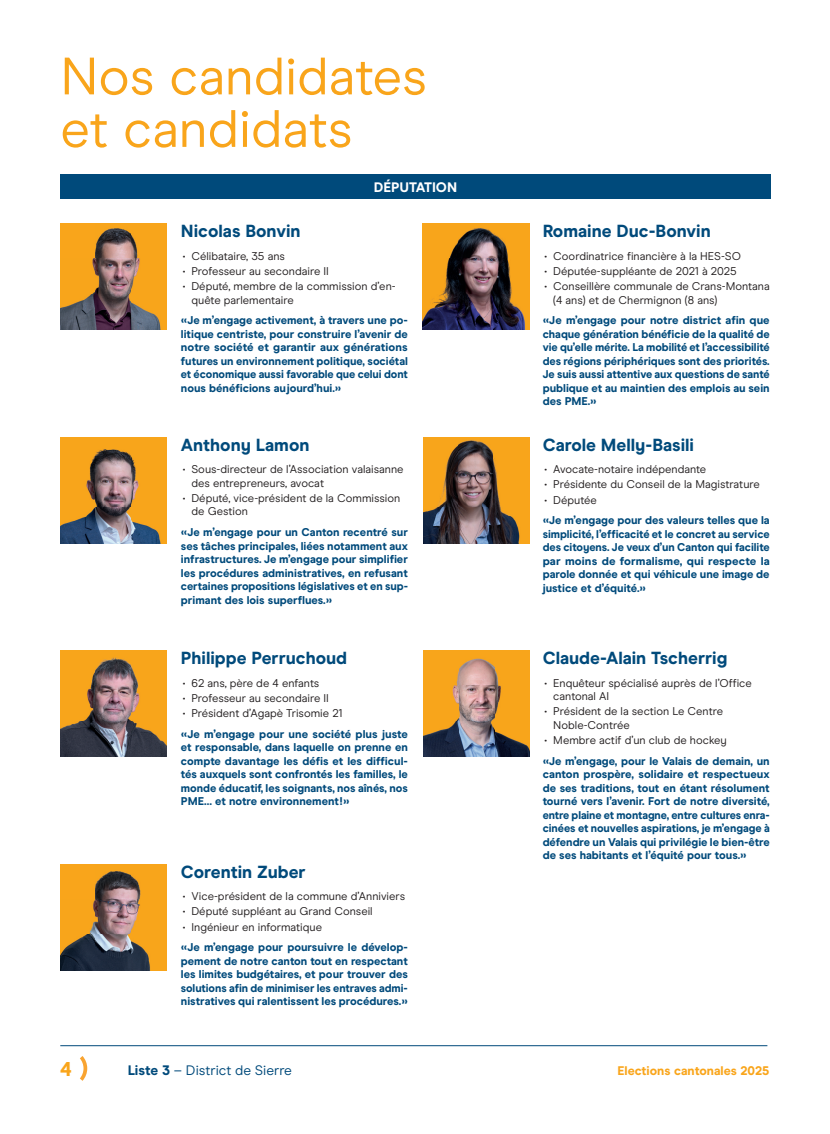
<style>
.page{position:relative;width:830px;height:1134px;background:#fff}
.page>*{position:absolute;margin:0;border:0;box-sizing:border-box;transform-origin:0 0}
.t1{font:52.5px/52.5px "Modern Era";color:#f9a51b}
.t2{font:800 20px "Modern Era";color:#f9a51b}
.t3{font:800 17.5px "Modern Era";color:#004a7b}
.t4{font:13.75px "Modern Era";color:#004a7b}
.t5{font:800 13.75px "Modern Era";color:#fff}
.t6{font:800 12.5px "Modern Era";color:#f9a51b}
.t7{font:800 11.25px/13.5px "Modern Era";color:#004a7b;text-align:justify}
.t8{font:11.25px/13.5px "Modern Era";color:#231f20}
.s1{font-weight:800}
</style>
<div class="page">
<svg style="left:80px;top:1056px;width:7px;height:25px"></svg>
<hr style="left:60px;top:1045px;width:707px;height:1px;background:#004a7b">
<img style="left:60px;top:224px;width:107px;height:106px">
<img style="left:422px;top:224px;width:107px;height:106px">
<img style="left:60px;top:437px;width:107px;height:106px">
<img style="left:423px;top:437px;width:106px;height:106px">
<img style="left:60px;top:651px;width:107px;height:106px">
<img style="left:423px;top:651px;width:106px;height:106px">
<img style="left:60px;top:864px;width:107px;height:106px">
<div style="left:60px;top:174px;width:710px;height:25px;background:#004a7b"></div>
<h1 class="t1" style="left:60px;top:50px;width:368px">Nos candidates et candidats</h1>
<p class="t5" style="left:373px;top:179px;width:85px">DÉPUTATION</p>
<h3 class="t3" style="left:181px;top:221px;width:121px">Nicolas Bonvin</h3>
<p class="t8" style="left:182px;top:249px;width:104px">• Célibataire, 35 ans</p>
<p class="t8" style="left:182px;top:264px;width:148px">• Professeur au secondaire II</p>
<p class="t8" style="left:191px;top:280px;width:205px;text-indent:-9px">• Député, membre de la commission d’en&shy;quête parlementaire</p>
<p class="t7" style="left:181px;top:314px;width:228px">«Je m’engage activement, à travers une po&shy;litique centriste, pour construire l’avenir de notre société et garantir aux générations futures un environnement politique, sociétal et économique aussi favorable que celui dont nous bénéficions aujourd’hui.»</p>
<h3 class="t3" style="left:181px;top:434px;width:130px">Anthony Lamon</h3>
<p class="t8" style="left:191px;top:463px;width:213px;text-indent:-9px">• Sous-directeur de l’Association valaisanne des entrepreneurs, avocat</p>
<p class="t8" style="left:191px;top:491px;width:210px;text-indent:-9px">• Député, vice-président de la Commission de Gestion</p>
<p class="t7" style="left:181px;top:525px;width:228px">«Je m’engage pour un Canton recentré sur ses tâches principales, liées notamment aux infrastructures. Je m’engage pour simplifier les procédures administratives, en refusant certaines propositions législatives et en sup&shy;primant des lois superflues.»</p>
<h3 class="t3" style="left:181px;top:648px;width:168px">Philippe Perruchoud</h3>
<p class="t8" style="left:182px;top:676px;width:138px">• 62 ans, père de 4 enfants</p>
<p class="t8" style="left:182px;top:691px;width:148px">• Professeur au secondaire II</p>
<p class="t8" style="left:182px;top:707px;width:161px">• Président d’Agapè Trisomie 21</p>
<p class="t7" style="left:181px;top:727px;width:228px">«Je m’engage pour une société plus juste et responsable, dans laquelle on prenne en compte davantage les défis et les difficul&shy;tés auxquels sont confrontés les familles, le monde éducatif, les soignants, nos aînés, nos PME… et notre environnement!»</p>
<h3 class="t3" style="left:181px;top:861px;width:126px">Corentin Zuber</h3>
<p class="t8" style="left:182px;top:889px;width:224px">• Vice-président de la commune d’Anniviers</p>
<p class="t8" style="left:182px;top:905px;width:191px">• Député suppléant au Grand Conseil</p>
<p class="t8" style="left:182px;top:920px;width:141px">• Ingénieur en informatique</p>
<p class="t7" style="left:181px;top:941px;width:228px">«Je m’engage pour poursuivre le dévelop&shy;pement de notre canton tout en respectant les limites budgétaires, et pour trouver des solutions afin de minimiser les entraves admi&shy;nistratives qui ralentissent les procédures.»</p>
<h3 class="t3" style="left:542px;top:221px;width:169px">Romaine Duc-Bonvin</h3>
<p class="t8" style="left:544px;top:249px;width:198px">• Coordinatrice financière à la HES-SO</p>
<p class="t8" style="left:544px;top:264px;width:194px">• Députée-suppléante de 2021 à 2025</p>
<p class="t8" style="left:553px;top:280px;width:218px;text-indent:-9px">• Conseillère communale de Crans-Montana (4 ans) et de Chermignon (8 ans)</p>
<p class="t7" style="left:542px;top:314px;width:228px">«Je m’engage pour notre district afin que chaque génération bénéficie de la qualité de vie qu’elle mérite. La mobilité et l’accessibilité des régions périphériques sont des priorités.<br>Je suis aussi attentive aux questions de santé publique et au maintien des emplois au sein des PME.»</p>
<h3 class="t3" style="left:542px;top:434px;width:153px">Carole Melly-Basili</h3>
<p class="t8" style="left:544px;top:463px;width:163px">• Avocate-notaire indépendante</p>
<p class="t8" style="left:544px;top:478px;width:217px">• Présidente du Conseil de la Magistrature</p>
<p class="t8" style="left:544px;top:493px;width:54px">• Députée</p>
<p class="t7" style="left:542px;top:514px;width:228px">«Je m’engage pour des valeurs telles que la simplicité, l’efficacité et le concret au service des citoyens. Je veux d’un Canton qui facilite par moins de formalisme, qui respecte la parole donnée et qui véhicule une image de justice et d’équité.»</p>
<h3 class="t3" style="left:542px;top:648px;width:186px">Claude-Alain Tscherrig</h3>
<p class="t8" style="left:553px;top:676px;width:200px;text-indent:-9px">• Enquêteur spécialisé auprès de l’Office cantonal AI</p>
<p class="t8" style="left:553px;top:705px;width:171px;text-indent:-9px">• Président de la section Le Centre<br>Noble-Contrée</p>
<p class="t8" style="left:544px;top:734px;width:184px">• Membre actif d’un club de hockey</p>
<p class="t7" style="left:542px;top:754px;width:228px">«Je m’engage, pour le Valais de demain, un canton prospère, solidaire et respectueux de ses traditions, tout en étant résolument tourné vers l’avenir. Fort de notre diversité, entre plaine et montagne, entre cultures enra&shy;cinées et nouvelles aspirations, je m’engage à défendre un Valais qui privilégie le bien-être de ses habitants et l’équité pour tous.»</p>
<h2 class="t2" style="left:60px;top:1057px;width:13px">4</h2>
<p class="t4" style="left:128px;top:1062px;width:166px"><span class="s1">Liste 3</span> – District de Sierre</p>
<p class="t6" style="left:617px;top:1063px;width:153px">Elections cantonales 2025</p>
</div>
